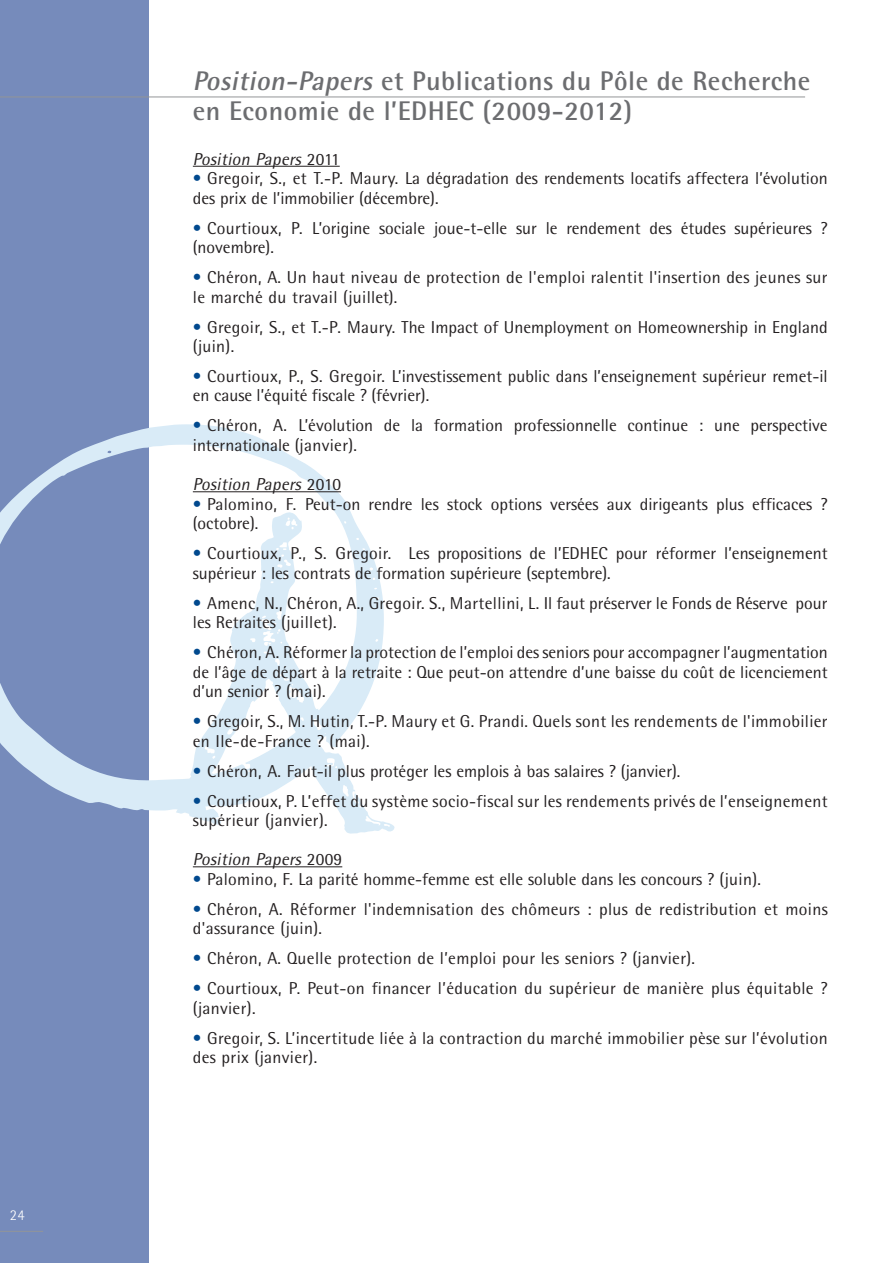
<style>
.page{position:relative;width:893px;height:1263px;background:#fff}
.page>*{position:absolute;margin:0;border:0;box-sizing:border-box;transform-origin:0 0}
.t1{font:700 27px/30px "Rotis Semi Sans";letter-spacing:.02em;color:#6c6d70}
.t2{font:17.25px/19.5px "Rotis Semi Sans";color:#231f20}
.t3{font:17.25px/19.5px "Rotis Semi Sans";letter-spacing:.02em;color:#231f20}
.t4{font:italic 17.25px "Rotis Semi Sans";color:#231f20}
.t5{font:300 15px "Rotis Semi Sans";color:#fff}
.s1{font-style:italic}
.s2{font-style:normal}
.s3{color:#01498e}
</style>
<div class="page">
<div style="left:0;top:0;width:148px;height:1263px;background:#768bbb"></div>
<svg style="left:0;top:424px;width:350px;height:387px"></svg>
<svg style="left:176px;top:511px;width:219px;height:323px"></svg>
<hr style="left:0;top:1231px;width:43px;height:1px;background:#939598">
<hr style="left:0;top:97px;width:805px;height:1px;background:#939598">
<hr style="left:193px;top:166px;width:147px;height:1px;background:#231f20">
<hr style="left:193px;top:491px;width:148px;height:1px;background:#231f20">
<hr style="left:193px;top:866px;width:149px;height:1px;background:#231f20">
<p class="t5" style="left:10px;top:1206px;width:16px">24</p>
<h1 class="t1" style="left:193px;top:66px;width:619px"><span class="s1">Position-Papers</span> et Publications du Pôle de Recherche en Economie de l’EDHEC (2009-2012)</h1>
<p class="t4" style="left:193px;top:148px;width:148px">Position Papers <span class="s2">2 0 11</span></p>
<p class="t2" style="left:193px;top:168px;width:636px"><span class="s3">•</span> Gregoir, S., et T.-P. Maury. La dégradation des rendements locatifs affectera l’évolution des prix de l’immobilier (décembre).</p>
<p class="t2" style="left:193px;top:218px;width:636px"><span class="s3">•</span> Courtioux, P. L’origine sociale joue-t-elle sur le rendement des études supérieures ? (novembre).</p>
<p class="t3" style="left:193px;top:267px;width:636px"><span class="s3">•</span> Chéron, A. Un haut niveau de protection de l'emploi ralentit l'insertion des jeunes sur le marché du travail (juillet).</p>
<p class="t2" style="left:193px;top:317px;width:636px"><span class="s3">•</span> Gregoir, S., et T.-P. Maury. The Impact of Unemployment on Homeownership in England (juin).</p>
<p class="t2" style="left:193px;top:366px;width:636px"><span class="s3">•</span> Courtioux, P., S. Gregoir. L’investissement public dans l’enseignement supérieur remet-il en cause l’équité fiscale ? (février).</p>
<p class="t2" style="left:193px;top:416px;width:636px"><span class="s3">•</span> Chéron, A. L’évolution de la formation professionnelle continue : une perspective internationale (janvier).</p>
<p class="t4" style="left:193px;top:474px;width:150px">Position Papers <span class="s2">2 0 1 0</span></p>
<p class="t2" style="left:193px;top:494px;width:636px"><span class="s3">•</span> Palomino, F. Peut-on rendre les stock options versées aux dirigeants plus efficaces ? (octobre).</p>
<p class="t2" style="left:193px;top:543px;width:636px"><span class="s3">•</span> Courtioux, P., S. Gregoir. Les propositions de l’EDHEC pour réformer l’enseignement supérieur : les contrats de formation supérieure (septembre).</p>
<p class="t2" style="left:193px;top:593px;width:636px"><span class="s3">•</span> Amenc, N., Chéron, A., Gregoir. S., Martellini, L. Il faut préserver le Fonds de Réserve pour les Retraites (juillet).</p>
<p class="t2" style="left:193px;top:642px;width:636px;text-align:justify"><span class="s3">•</span> Chéron, A. Réformer la protection de l’emploi des seniors pour accompagner l’augmentation de l’âge de départ à la retraite : Que peut-on attendre d’une baisse du coût de licenciement d’un senior ? (mai).</p>
<p class="t3" style="left:193px;top:711px;width:636px"><span class="s3">•</span> Gregoir, S., M. Hutin, T.-P. Maury et G. Prandi. Quels sont les rendements de l'immobilier en Ile-de-France ? (mai).</p>
<p class="t2" style="left:193px;top:761px;width:489px"><span class="s3">•</span> Chéron, A. Faut-il plus protéger les emplois à bas salaires ? (janvier).</p>
<p class="t3" style="left:193px;top:791px;width:636px"><span class="s3">•</span> Courtioux, P. L’effet du système socio-fiscal sur les rendements privés de l’enseignement supérieur (janvier).</p>
<p class="t4" style="left:193px;top:849px;width:151px">Position Papers <span class="s2">2 0 0 9</span></p>
<p class="t2" style="left:193px;top:869px;width:570px"><span class="s3">•</span> Palomino, F. La parité homme-femme est elle soluble dans les concours ? (juin).</p>
<p class="t3" style="left:193px;top:899px;width:636px"><span class="s3">•</span> Chéron, A. Réformer l'indemnisation des chômeurs : plus de redistribution et moins d'assurance (juin).</p>
<p class="t3" style="left:193px;top:948px;width:504px"><span class="s3">•</span> Chéron, A. Quelle protection de l’emploi pour les seniors ? (janvier).</p>
<p class="t3" style="left:193px;top:978px;width:636px"><span class="s3">•</span> Courtioux, P. Peut-on financer l’éducation du supérieur de manière plus équitable ? (janvier).</p>
<p class="t3" style="left:193px;top:1028px;width:636px"><span class="s3">•</span> Gregoir, S. L’incertitude liée à la contraction du marché immobilier pèse sur l’évolution des prix (janvier).</p>
</div>
